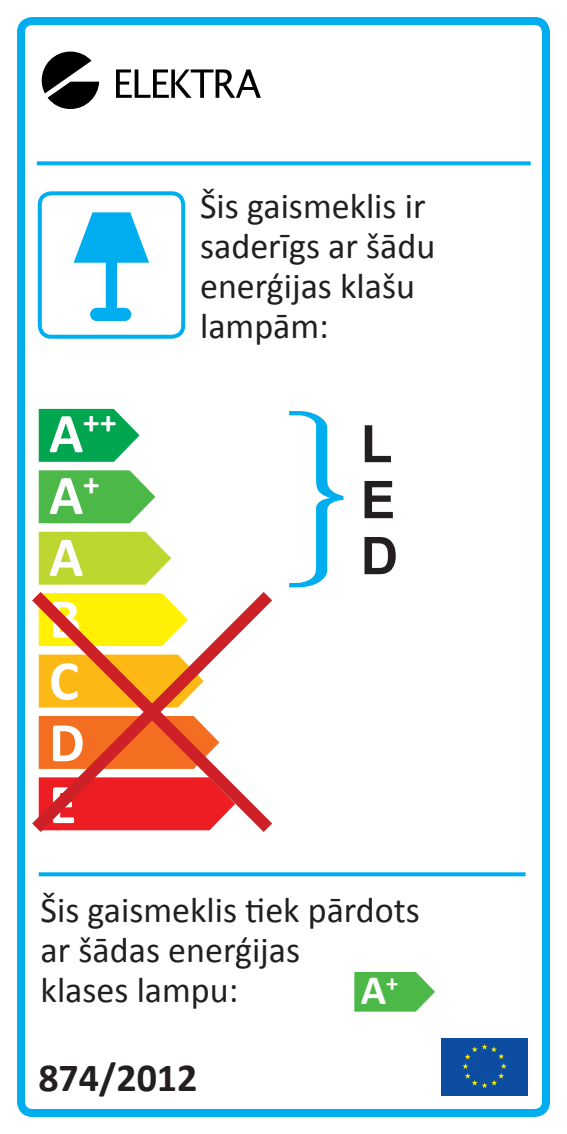
<style>
.page{position:relative;width:567px;height:1134px;background:#fff}
.page>*{position:absolute;margin:0;border:0;box-sizing:border-box;transform-origin:0 0}
.t1{font:700 56.4px/62px "Calibri";color:#fff}
.t2{font:700 52px/56px "Arial";color:#231f20;text-align:justify}
.t3{font:700 42px "Calibri";color:#fff}
.t4{font:700 40px "Calibri";color:#231f20}
.t5{font:36px/40px "Calibri";color:#231f20}
.t6{font:700 32.8px "Calibri";color:#fff}
.s1{font-size:56.4px}
</style>
<div class="page">
<div style="left:17px;top:17px;width:533px;height:1100px;border:8px solid #00aeef;border-radius:11px"></div>
<svg style="left:37px;top:161px;width:494px;height:4px;background:#14b4f0"></svg>
<div style="left:38px;top:191px;width:147px;height:148px;border:4px solid #00aeef;border-radius:11px"></div>
<div style="left:441px;top:1037px;width:87px;height:58px;background:#0d4da1"></div>
<svg style="left:462px;top:1044px;width:45px;height:44px"></svg>
<svg style="left:74px;top:212px;width:75px;height:102px"></svg>
<div style="left:90px;top:308px;width:41px;height:13px;background:#00aeef;border-radius:7px"></div>
<svg style="left:39px;top:872px;width:487px;height:4px;background:#13b4f0"></svg>
<svg style="left:42px;top:52px;width:57px;height:57px"></svg>
<svg style="left:116px;top:69px;width:145px;height:29px"></svg>
<svg style="left:39px;top:532px;width:132px;height:47px;background:#c3d941"></svg>
<svg style="left:39px;top:470px;width:116px;height:53px;background:#60c05c"></svg>
<svg style="left:39px;top:409px;width:101px;height:53px;background:#22b166"></svg>
<svg style="left:354px;top:972px;width:81px;height:40px;background:#63c15f"></svg>
<svg style="left:19px;top:579px;width:253px;height:266px"></svg>
<svg style="left:289px;top:411px;width:54px;height:176px"></svg>
<p class="t6" style="left:49px;top:402px;width:69px"><span class="s1">A</span>++</p>
<h1 class="t1" style="left:49px;top:462px;width:52px">A<sup>+<br></sup>A<br>B<br>C<br>D<br>E</h1>
<p class="t5" style="left:200px;top:184px;width:237px">Šis gaismeklis ir saderīgs ar šādu enerģijas klašu lampām:</p>
<h2 class="t2" style="left:361px;top:418px;width:39px">L E D</h2>
<p class="t5" style="left:41px;top:888px;width:381px">Šis gaismeklis tiek pārdots ar šādas enerģijas<br>klases lampu:</p>
<p class="t3" style="left:361px;top:964px;width:39px">A<sup>+</sup></p>
<p class="t4" style="left:38px;top:1053px;width:161px">874/2012</p>
</div>
